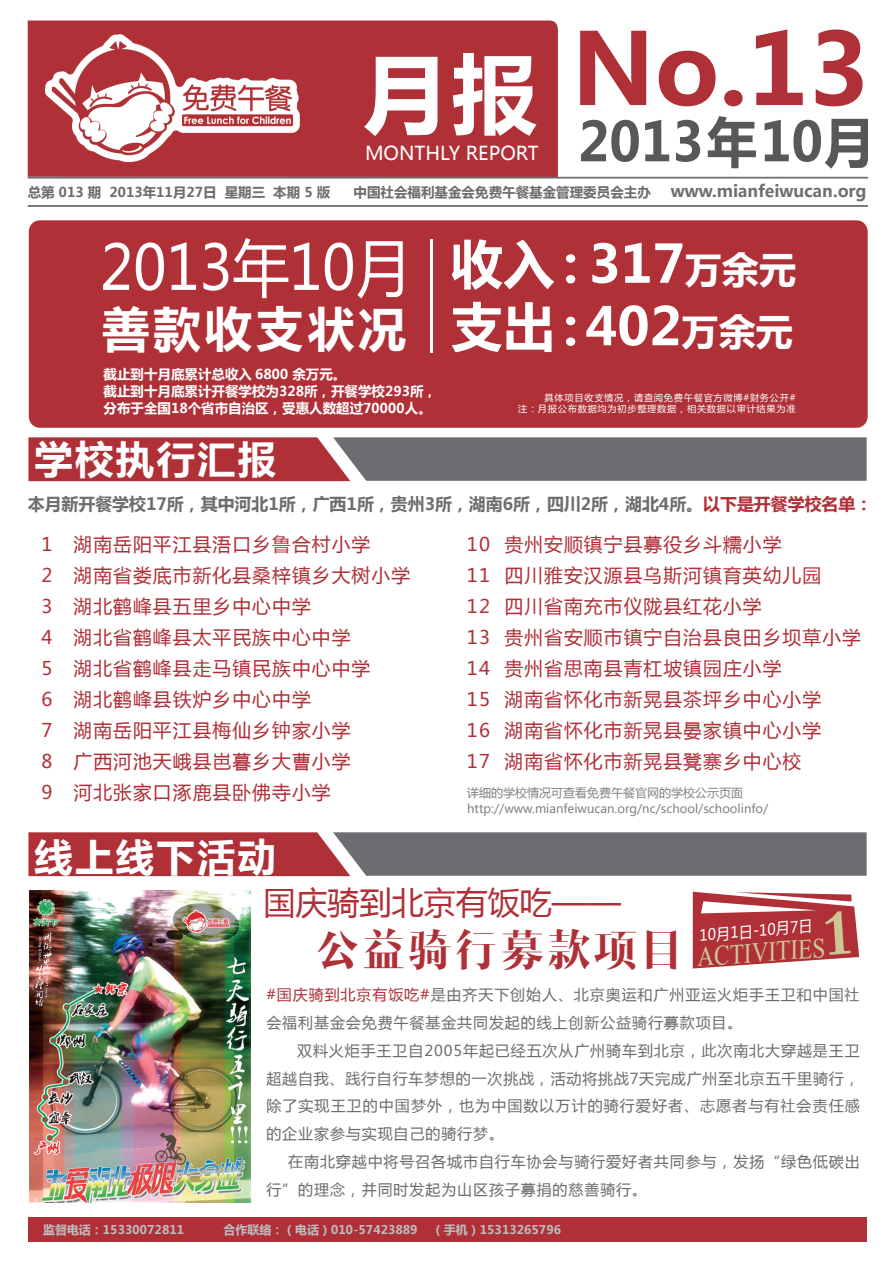
<style>
.page{position:relative;width:893px;height:1263px;background:#fff}
.page>*{position:absolute;margin:0;border:0;box-sizing:border-box;transform-origin:0 0}
.t1{font:700 98.25px "Microsoft Ya Hei";color:#b03038}
.t2{font:61.65px "Microsoft Ya Hei";color:#fff;scale:.92 1}
.t3{font:700 54px "Microsoft Ya Hei";color:#57585a;scale:.94 1}
.t4{font:700 52.05px/62.6px "Microsoft Ya Hei";color:#fff}
.t5{font:700 47.55px "Microsoft Ya Hei";letter-spacing:.08em;color:#fff}
.t6{font:43.65px "RTWS Shang Ya G0 v 1";letter-spacing:.06em;color:#b03038}
.t7{font:700 38.4px "Microsoft Ya Hei";letter-spacing:.06em;color:#fff}
.t8{font:34.8px "Aparajita";color:#cdc795;scale:.83 1}
.t9{font:32.1px "Microsoft Ya Hei";color:#b03038}
.t10{font:19.05px "Microsoft Ya Hei";color:#fff}
.t11{font:18.75px/30.9px "Microsoft Ya Hei";letter-spacing:.06em;color:#b03038}
.t12{font:700 16.95px "Microsoft Ya Hei";color:#6c6d70}
.t13{font:15.3px "Microsoft Ya Hei";color:#fff;scale:.93 1}
.t14{font:15px/27.8px "Microsoft Ya Hei";letter-spacing:.06em;color:#6c6d70}
.t15{font:700 13.5px/17.1px "Microsoft Ya Hei";color:#fff}
.t16{font:700 13.5px "Microsoft Ya Hei";color:#6c6d70}
.t17{font:700 13.05px "Microsoft Ya Hei";color:#fff}
.t18{font:12px/16px "Microsoft Ya Hei";color:#808285}
.t19{font:700 12px "Microsoft Ya Hei";color:#bcbdc0}
.t20{font:9.15px/11.1px "Microsoft Ya Hei";letter-spacing:.08em;color:#fff;text-align:right}
.s1{font-size:16.5px}
.s2{font-size:37.2px}
.s3{color:#b03038}
</style>
<div class="page">
<div style="left:28px;top:21px;width:530px;height:156px;background:#b03038"></div>
<hr style="left:28px;top:205px;width:840px;height:2px;background:#6d6e71">
<hr style="left:28px;top:177px;width:840px;height:2px;background:#6d6e71">
<img style="left:45px;top:35px;width:255px;height:126px">
<div style="left:29px;top:220px;width:839px;height:208px;background:#b03038;border-radius:11px"></div>
<svg style="left:28px;top:437px;width:839px;height:44px;background:#895b60"></svg>
<hr style="left:430px;top:239px;width:3px;height:114px;background:#fff">
<svg style="left:28px;top:832px;width:839px;height:44px;background:#885b60"></svg>
<svg style="left:693px;top:892px;width:166px;height:76px"></svg>
<img style="left:826px;top:911px;width:25px;height:44px">
<img style="left:29px;top:890px;width:221px;height:313px">
<div style="left:28px;top:1217px;width:839px;height:24px;background:#b03038"></div>
<h1 class="t1" style="left:361px;top:1px;width:509px"><sub>月报</sub> No.13</h1>
<p class="t10" style="left:365px;top:140px;width:175px">MONTHLY REPORT</p>
<h3 class="t3" style="left:578px;top:104px;width:316px">2013年10月</h3>
<p class="t16" style="left:28px;top:183px;width:304px">总第 013 期 2013年11月27日 星期三 本期 5 版</p>
<p class="t16" style="left:353px;top:183px;width:514px">中国社会福利基金会免费午餐基金管理委员会主办 <span class="s1">www.mianfeiwucan.org</span></p>
<h2 class="t2" style="left:100px;top:226px;width:340px">2013年10月</h2>
<h3 class="t5" style="left:102px;top:296px;width:305px">善款收支状况</h3>
<h3 class="t4" style="left:451px;top:231px;width:347px">收入：317<span class="s2">万余元</span>支出：402<span class="s2">万余元</span></h3>
<p class="t15" style="left:104px;top:365px;width:335px">截止到十月底累计总收入 6800 余万元。<br>截止到十月底累计开餐学校为328所，开餐学校293所，分布于全国18个省市自治区，受惠人数超过70000人。</p>
<p class="t20" style="left:518px;top:392px;width:279px">具体项目收支情况，请查阅免费午餐官方微博#财务公开#<br>注：月报公布数据均为初步整理数据，相关数据以审计结果为准</p>
<p class="t17" style="left:122px;top:393px;width:641px">截止到九月底累计开餐学校为308所，开餐学校273所，分布于全国18个省市自治区，受惠人数超过62000人。</p>
<h3 class="t7" style="left:34px;top:433px;width:244px">学校执行汇报</h3>
<p class="t12" style="left:28px;top:492px;width:846px">本月新开餐学校17所，其中河北1所，广西1所，贵州3所，湖南6所，四川2所，湖北4所。<span class="s3">以下是开餐学校名单：</span></p>
<p class="t11" style="left:41px;top:529px;width:370px">1 湖南岳阳平江县浯口乡鲁合村小学<br>2 湖南省娄底市新化县桑梓镇乡大树小学<br>3 湖北鹤峰县五里乡中心中学<br>4 湖北省鹤峰县太平民族中心中学<br>5 湖北省鹤峰县走马镇民族中心中学<br>6 湖北鹤峰县铁炉乡中心中学<br>7 湖南岳阳平江县梅仙乡钟家小学<br>8 广西河池天峨县岜暮乡大曹小学<br>9 河北张家口涿鹿县卧佛寺小学</p>
<p class="t11" style="left:467px;top:529px;width:396px">10 贵州安顺镇宁县募役乡斗糯小学<br>11 四川雅安汉源县乌斯河镇育英幼儿园<br>12 四川省南充市仪陇县红花小学<br>13 贵州省安顺市镇宁自治县良田乡坝草小学<br>14 贵州省思南县青杠坡镇园庄小学<br>15 湖南省怀化市新晃县茶坪乡中心小学<br>16 湖南省怀化市新晃县晏家镇中心小学<br>17 湖南省怀化市新晃县凳寨乡中心校</p>
<p class="t18" style="left:467px;top:784px;width:303px">详细的学校情况可查看免费午餐官网的学校公示页面http://www.mianfeiwucan.org/nc/school/schoolinfo/</p>
<h3 class="t7" style="left:34px;top:831px;width:244px">线上线下活动</h3>
<h3 class="t9" style="left:263px;top:880px;width:359px">国庆骑到北京有饭吃——</h3>
<h3 class="t6" style="left:315px;top:930px;width:369px">公益骑行募款项目</h3>
<p class="t14" style="left:266px;top:980px;width:595px"><span class="s3">#国庆骑到北京有饭吃#</span>是由齐天下创始人、北京奥运和广州亚运火炬手王卫和中国社会福利基金会免费午餐基金共同发起的线上创新公益骑行募款项目。</p>
<p class="t14" style="left:266px;top:1036px;width:595px;text-align:justify;text-indent:31px">双料火炬手王卫自2005年起已经五次从广州骑车到北京，此次南北大穿越是王卫超越自我、践行自行车梦想的一次挑战，活动将挑战7天完成广州至北京五千里骑行，除了实现王卫的中国梦外，也为中国数以万计的骑行爱好者、志愿者与有社会责任感的企业家参与实现自己的骑行梦。</p>
<p class="t14" style="left:266px;top:1147px;width:595px;text-indent:22px">在南北穿越中将号召各城市自行车协会与骑行爱好者共同参与，发扬“绿色低碳出行”的理念，并同时发起为山区孩子募捐的慈善骑行。</p>
<p class="t13" style="left:698px;top:925px;width:123px;rotate:-5deg">10月1日-10月7日</p>
<h3 class="t8" style="left:695px;top:940px;width:156px;rotate:-4deg">ACTIVITIES</h3>
<p class="t19" style="left:43px;top:1221px;width:143px">监督电话：15330072811</p>
<p class="t19" style="left:223px;top:1221px;width:339px">合作联络：（电话）010-57423889 （手机）15313265796</p>
</div>
